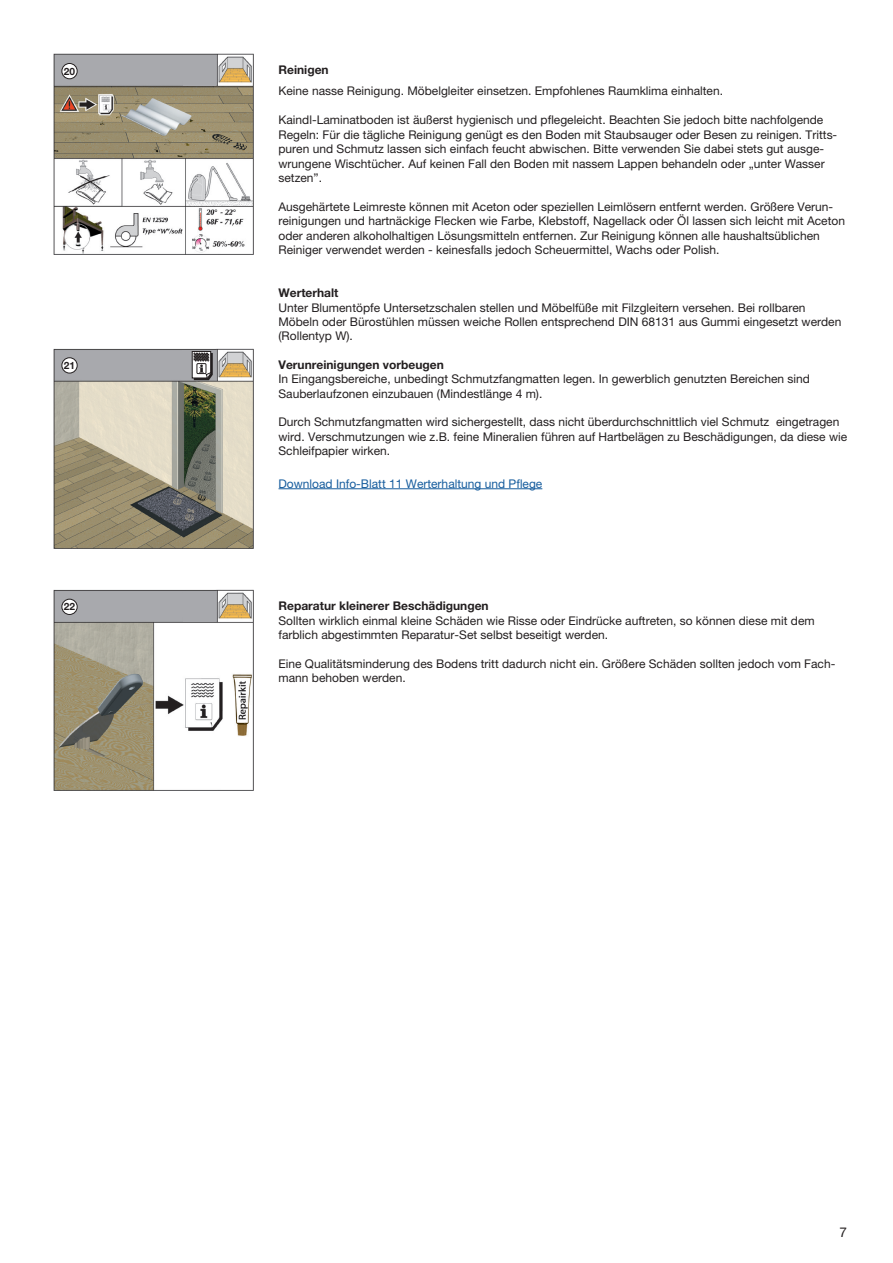
<style>
.page{position:relative;width:893px;height:1263px;background:#fff}
.page>*{position:absolute;margin:0;border:0;box-sizing:border-box;transform-origin:0 0}
.t1{font:13.5px "Helvetica Neue LT Pro";color:#231f20}
.t2{font:12px/14.4px "Helvetica Neue LT Pro";color:#231f20}
.t3{font:700 12px "Helvetica Neue LT Pro";color:#231f20}
.t4{font:12px "Helvetica Neue LT Pro";color:#175d9e}
.t5{font:700 10.05px "Helvetica Neue LT Pro";color:#231f20}
</style>
<div class="page">
<hr style="left:279px;top:488px;width:263px;height:1px;background:#175d9e">
<img style="left:53px;top:54px;width:201px;height:201px">
<div style="left:184px;top:57px;width:32px;height:29px;background:#a8a9ad"></div>
<div style="left:62px;top:63px;width:15px;height:16px;background:#fff;border-radius:50%"></div>
<div style="left:61px;top:63px;width:17px;height:16px;border:1px solid #231f20;border-radius:50%"></div>
<img style="left:53px;top:348px;width:201px;height:201px">
<div style="left:182px;top:351px;width:34px;height:29px;background:#a8a9ad"></div>
<div style="left:62px;top:358px;width:15px;height:15px;background:#fff;border-radius:50%"></div>
<div style="left:61px;top:357px;width:17px;height:16px;border:1px solid #231f20;border-radius:50%"></div>
<img style="left:53px;top:590px;width:201px;height:200px">
<div style="left:184px;top:592px;width:32px;height:29px;background:#a8a9ad"></div>
<div style="left:62px;top:599px;width:15px;height:15px;background:#fff;border-radius:50%"></div>
<div style="left:61px;top:599px;width:17px;height:16px;border:1px solid #231f20;border-radius:50%"></div>
<svg style="left:192px;top:351px;width:21px;height:29px"></svg>
<div style="left:197px;top:364px;width:9px;height:10px;border:1px solid #231f20"></div>
<p class="t5" style="left:64px;top:65px;width:13px">20</p>
<p class="t5" style="left:64px;top:359px;width:13px">21</p>
<p class="t5" style="left:64px;top:601px;width:13px">22</p>
<p class="t3" style="left:279px;top:63px;width:52px">Reinigen</p>
<p class="t2" style="left:279px;top:84px;width:446px">Keine nasse Reinigung. Möbelgleiter einsetzen. Empfohlenes Raumklima einhalten.</p>
<p class="t2" style="left:279px;top:113px;width:560px">Kaindl-Laminatboden ist äußerst hygienisch und pflegeleicht. Beachten Sie jedoch bitte nachfolgende Regeln: Für die tägliche Reinigung genügt es den Boden mit Staubsauger oder Besen zu reinigen. Tritts&shy;puren und Schmutz lassen sich einfach feucht abwischen. Bitte verwenden Sie dabei stets gut ausge&shy;wrungene Wischtücher. Auf keinen Fall den Boden mit nassem Lappen behandeln oder „unter Wasser setzen”.</p>
<p class="t2" style="left:279px;top:199px;width:568px">Ausgehärtete Leimreste können mit Aceton oder speziellen Leimlösern entfernt werden. Größere Verun&shy;reinigungen und hartnäckige Flecken wie Farbe, Klebstoff, Nagellack oder Öl lassen sich leicht mit Aceton oder anderen alkoholhaltigen Lösungsmitteln entfernen. Zur Reinigung können alle haushaltsüblichen Reiniger verwendet werden - keinesfalls jedoch Scheuermittel, Wachs oder Polish.</p>
<p class="t3" style="left:279px;top:285px;width:61px">Werterhalt</p>
<p class="t2" style="left:279px;top:300px;width:564px">Unter Blumentöpfe Untersetzschalen stellen und Möbelfüße mit Filzgleitern versehen. Bei rollbaren<br>Möbeln oder Bürostühlen müssen weiche Rollen entsprechend DIN 68131 aus Gummi eingesetzt werden (Rollentyp W).</p>
<p class="t3" style="left:279px;top:357px;width:167px">Verunreinigungen vorbeugen</p>
<p class="t2" style="left:279px;top:371px;width:533px">In Eingangsbereiche, unbedingt Schmutzfangmatten legen. In gewerblich genutzten Bereichen sind<br>Sauberlaufzonen einzubauen (Mindestlänge 4 m).</p>
<p class="t2" style="left:279px;top:415px;width:570px">Durch Schmutzfangmatten wird sichergestellt, dass nicht überdurchschnittlich viel Schmutz eingetragen wird. Verschmutzungen wie z.B. feine Mineralien führen auf Hartbelägen zu Beschädigungen, da diese wie<br>Schleifpapier wirken.</p>
<p class="t4" style="left:279px;top:476px;width:265px">Download Info-Blatt 11 Werterhaltung und Pflege</p>
<p class="t3" style="left:279px;top:598px;width:212px">Reparatur kleinerer Beschädigungen</p>
<p class="t2" style="left:279px;top:613px;width:538px">Sollten wirklich einmal kleine Schäden wie Risse oder Eindrücke auftreten, so können diese mit dem farblich abgestimmten Reparatur-Set selbst beseitigt werden.</p>
<p class="t2" style="left:279px;top:656px;width:558px">Eine Qualitätsminderung des Bodens tritt dadurch nicht ein. Größere Schäden sollten jedoch vom Fach&shy;mann behoben werden.</p>
<p class="t1" style="left:839px;top:1224px;width:9px">7</p>
</div>
